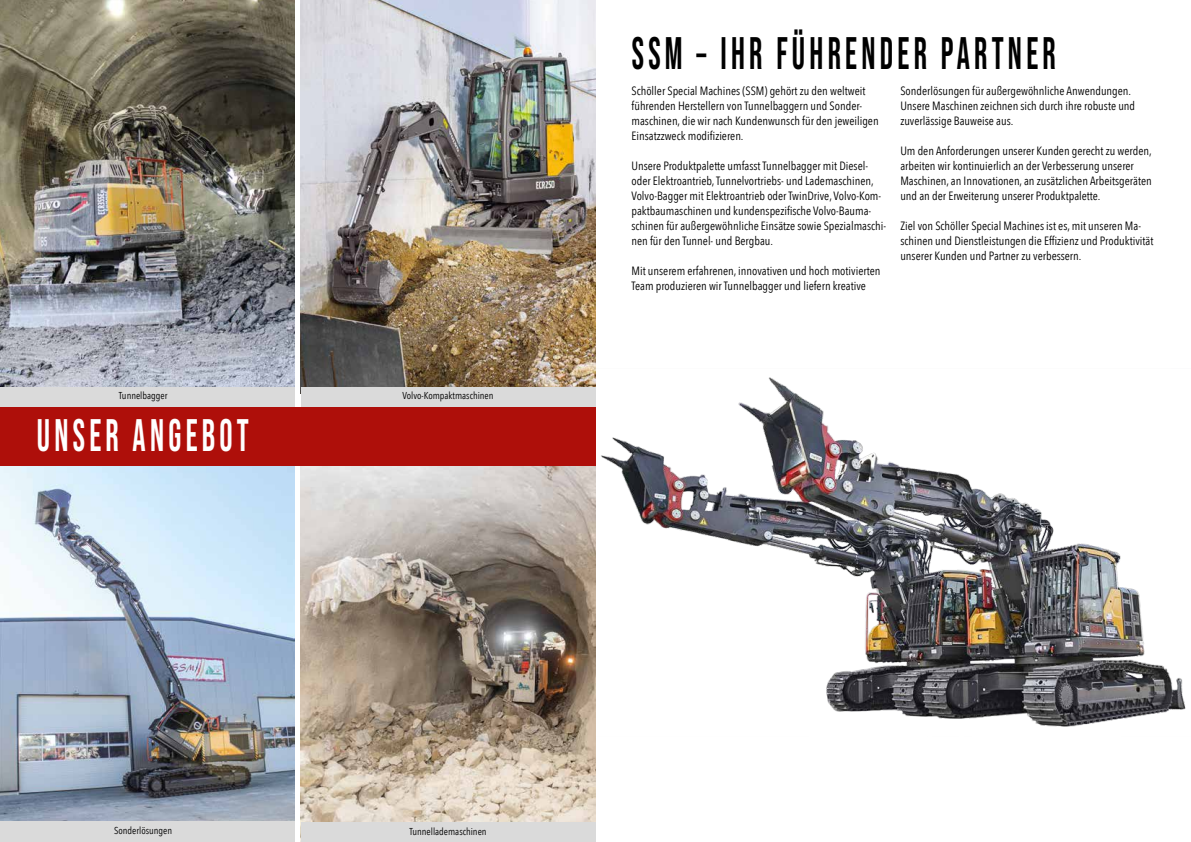
<style>
.page{position:relative;width:1191px;height:842px;background:#fff}
.page>*{position:absolute;margin:0;border:0;box-sizing:border-box;transform-origin:0 0}
.t1{font:700 45.5px "Bebas Neue Pro";letter-spacing:.13em;color:#000;scale:.72 1}
.t2{font:700 45.5px "Bebas Neue Pro";letter-spacing:.13em;color:#fff;scale:.72 1}
.t3{font:12px/15px "Avenir Next Condensed";color:#000}
.t4{font:10px "Avenir Next Condensed";color:#000}
</style>
<div class="page">
<img style="left:0;top:0;width:295px;height:387px">
<img style="left:300px;top:0;width:295px;height:387px">
<img style="left:0;top:465px;width:295px;height:356px">
<img style="left:300px;top:465px;width:295px;height:357px">
<img style="left:595px;top:368px;width:591px;height:368px">
<div style="left:0;top:407px;width:595px;height:58px;background:#ae0f0a"></div>
<div style="left:0;top:387px;width:295px;height:20px;background:#dadada"></div>
<div style="left:300px;top:387px;width:295px;height:20px;background:#dadada"></div>
<div style="left:0;top:821px;width:295px;height:21px;background:#dadada"></div>
<div style="left:300px;top:822px;width:295px;height:20px;background:#dadada"></div>
<p class="t4" style="left:119px;top:387px;width:50px">Tunnelbagger</p>
<p class="t4" style="left:402px;top:387px;width:93px">Volvo-Kompaktmaschinen</p>
<h1 class="t2" style="left:37px;top:409px;width:296px">UNSER ANGEBOT</h1>
<h1 class="t1" style="left:632px;top:27px;width:590px">SSM – IHR FÜHRENDER PARTNER</h1>
<p class="t3" style="left:631px;top:83px;width:249px">Schöller Special Machines (SSM) gehört zu den weltweit führenden Herstellern von Tunnelbaggern und Sonder&shy;maschinen, die wir nach Kundenwunsch für den jeweiligen Einsatzzweck modifizieren.</p>
<p class="t3" style="left:631px;top:158px;width:256px">Unsere Produktpalette umfasst Tunnelbagger mit Diesel&shy;oder Elektroantrieb, Tunnelvortriebs- und Lademaschinen, Volvo-Bagger mit Elektroantrieb oder TwinDrive, Volvo-Kom&shy;paktbaumaschinen und kundenspezifische Volvo-Bauma&shy;schinen für außergewöhnliche Einsätze sowie Spezialmaschi&shy;nen für den Tunnel- und Bergbau.</p>
<p class="t3" style="left:631px;top:263px;width:250px">Mit unserem erfahrenen, innovativen und hoch motivierten<br>Team produzieren wir Tunnelbagger und liefern kreative</p>
<p class="t3" style="left:900px;top:83px;width:236px">Sonderlösungen für außergewöhnliche Anwendungen.<br>Unsere Maschinen zeichnen sich durch ihre robuste und zuverlässige Bauweise aus.</p>
<p class="t3" style="left:900px;top:143px;width:253px">Um den Anforderungen unserer Kunden gerecht zu werden, arbeiten wir kontinuierlich an der Verbesserung unserer Maschinen, an Innovationen, an zusätzlichen Arbeitsgeräten und an der Erweiterung unserer Produktpalette.</p>
<p class="t3" style="left:900px;top:218px;width:254px">Ziel von Schöller Special Machines ist es, mit unseren Ma&shy;schinen und Dienstleistungen die Effizienz und Produktivität unserer Kunden und Partner zu verbessern.</p>
<p class="t4" style="left:114px;top:822px;width:60px">Sonderlösungen</p>
<p class="t4" style="left:409px;top:823px;width:79px">Tunnellademaschinen</p>
</div>
